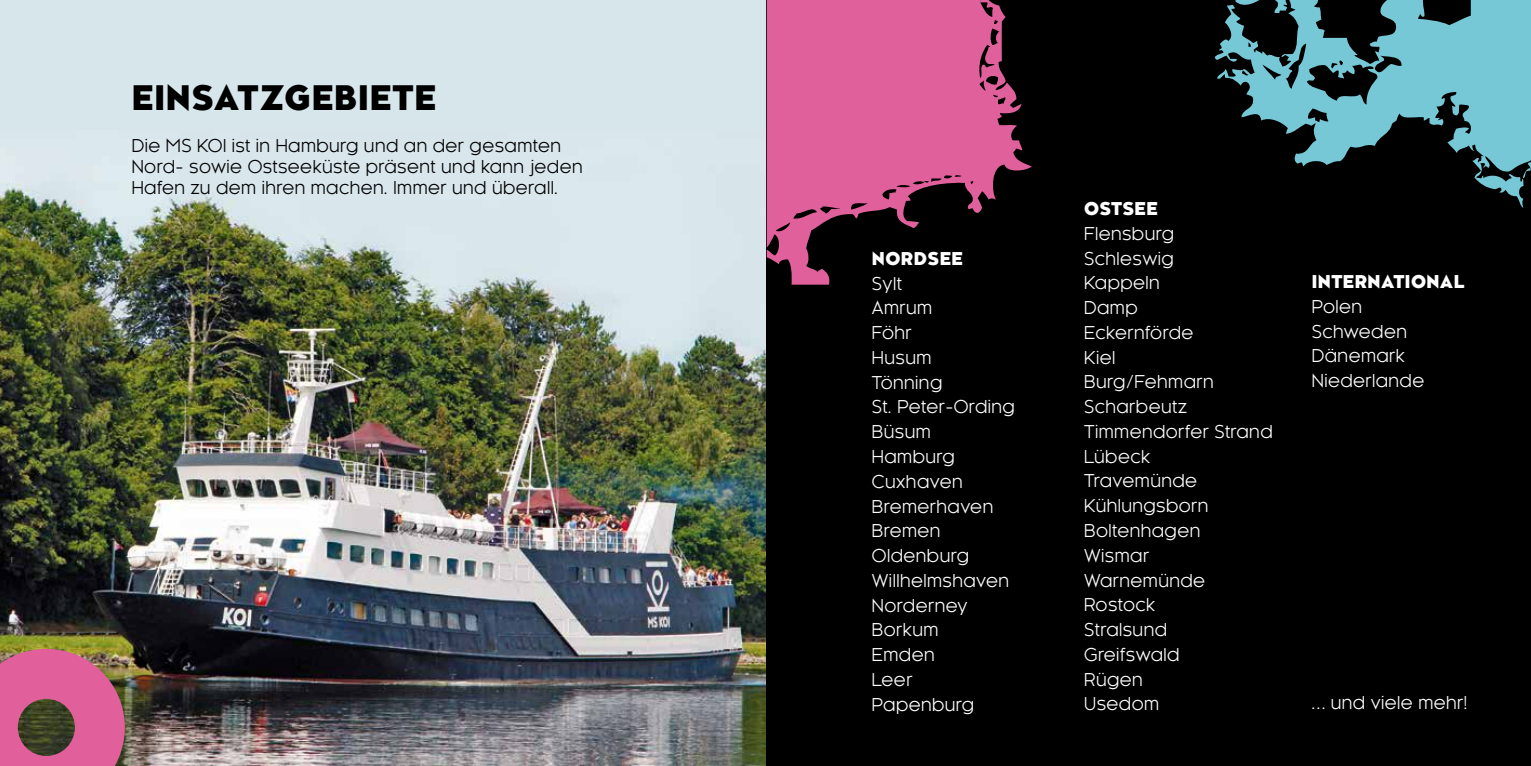
<style>
.page{position:relative;width:1531px;height:766px;background:#fff}
.page>*{position:absolute;margin:0;border:0;box-sizing:border-box;transform-origin:0 0}
.t1{font:800 33px "Kessel 105";letter-spacing:.025em;color:#000}
.t2{font:17.25px/24.8px "Kessel 105";letter-spacing:.025em;color:#fff}
.t3{font:17.25px/21px "Kessel 105";letter-spacing:.025em;color:#000}
.t4{font:800 17.25px "Kessel 105";letter-spacing:.025em;color:#fff}
</style>
<div class="page">
<div style="left:0;top:0;width:765px;height:765px;background:#d7e6eb"></div>
<img style="left:0;top:182px;width:765px;height:583px">
<svg style="left:0;top:648px;width:125px;height:117px"></svg>
<div style="left:767px;top:0;width:764px;height:765px;background:#000"></div>
<svg style="left:767px;top:0;width:265px;height:284px;fill:#e0609b"></svg>
<svg style="left:1215px;top:0;width:316px;height:207px"></svg>
<h1 class="t1" style="left:132px;top:79px;width:306px">EINSATZGEBIETE</h1>
<p class="t3" style="left:132px;top:135px;width:452px">Die MS KOI ist in Hamburg und an der gesamten<br>Nord- sowie Ostseeküste präsent und kann jeden<br>Hafen zu dem ihren machen. Immer und überall.</p>
<p class="t4" style="left:872px;top:248px;width:92px">NORDSEE</p>
<p class="t2" style="left:872px;top:271px;width:144px">Sylt<br>Amrum<br>Föhr<br>Husum<br>Tönning<br>St. Peter-Ording<br>Büsum<br>Hamburg<br>Cuxhaven<br>Bremerhaven<br>Bremen<br>Oldenburg<br>Willhelmshaven<br>Norderney<br>Borkum<br>Emden<br>Leer<br>Papenburg</p>
<p class="t4" style="left:1084px;top:199px;width:75px">OSTSEE</p>
<p class="t2" style="left:1084px;top:221px;width:190px">Flensburg<br>Schleswig<br>Kappeln<br>Damp<br>Eckernförde<br>Kiel<br>Burg/Fehmarn<br>Scharbeutz<br>Timmendorfer Strand<br>Lübeck<br>Travemünde<br>Kühlungsborn<br>Boltenhagen<br>Wismar<br>Warnemünde<br>Rostock<br>Stralsund<br>Greifswald<br>Rügen<br>Usedom</p>
<p class="t4" style="left:1312px;top:272px;width:154px">INTERNATIONAL</p>
<p class="t2" style="left:1312px;top:294px;width:114px">Polen<br>Schweden<br>Dänemark<br>Niederlande</p>
<p class="t2" style="left:1312px;top:690px;width:157px">… und viele mehr!</p>
</div>
